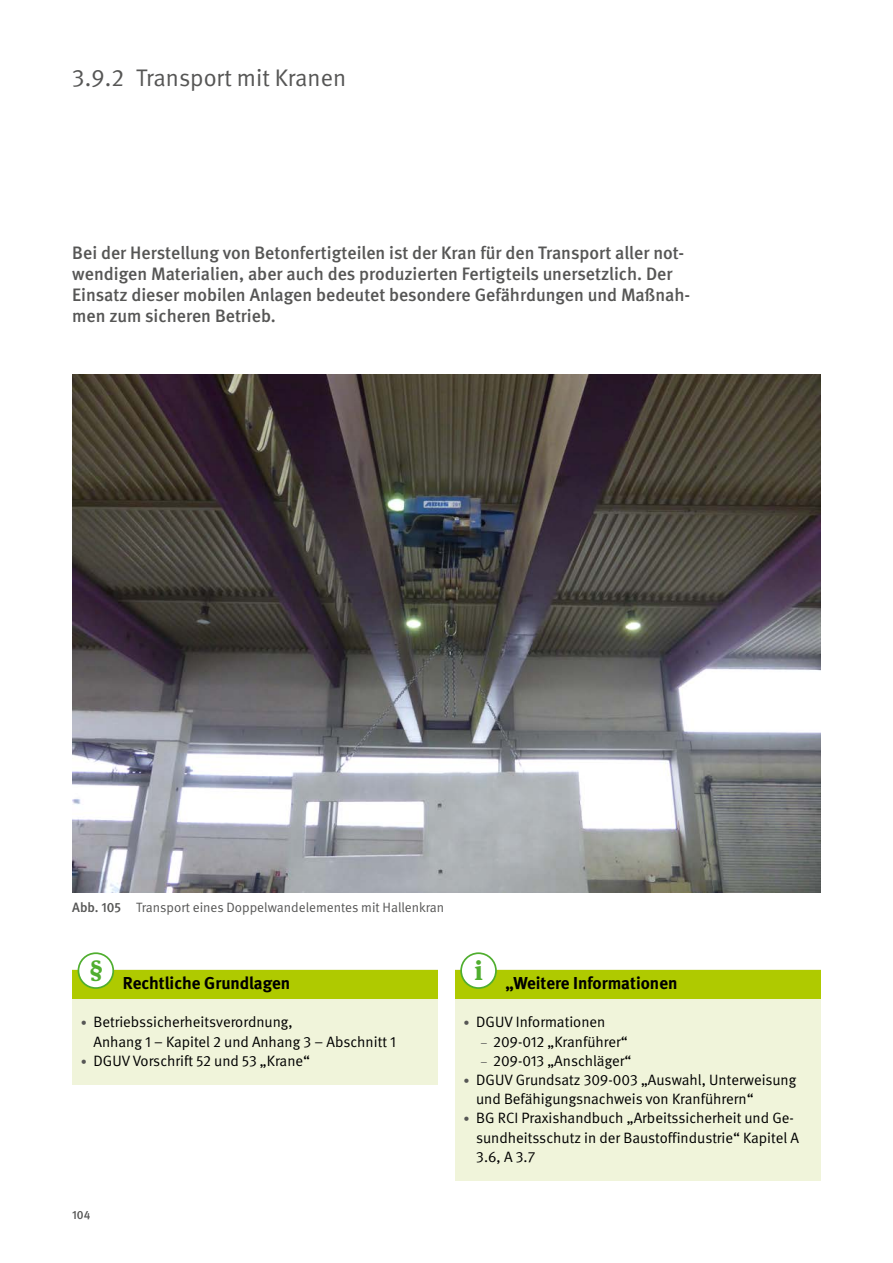
<style>
.page{position:relative;width:893px;height:1263px;background:#fff}
.page>*{position:absolute;margin:0;border:0;box-sizing:border-box;transform-origin:0 0}
.t1{font:700 27px "DGUV Meta Serif";color:#50ae2f}
.H3_Branchenregel{font:24px "DGUV Meta";color:#565655}
.t2{font:700 24px "DGUV Meta Serif";color:#50ae2f}
.AL_12pt{font:500 18px/21px "DGUV Meta";color:#565655}
.STG_Titel{font:700 17.25px "DGUV Meta";color:#000}
.t3{font:15px/19.2px "DGUV Meta";color:#000}
.t4{font:13.5px "DGUV Meta";color:#565655}
.t5{font:500 12px "DGUV Meta";color:#565655}
.s1{font-weight:500}
.s2{font-size:12px;color:#565655}
</style>
<div class="page">
<img style="left:72px;top:374px;width:749px;height:519px">
<div style="left:72px;top:970px;width:366px;height:115px;background:#f0f4da"></div>
<div style="left:72px;top:970px;width:366px;height:28px;background:#afca00"></div>
<div style="left:78px;top:953px;width:35px;height:35px;background:#fff;border-radius:50%"></div>
<div style="left:78px;top:952px;width:36px;height:37px;border:2px solid #50ae2f;border-radius:50%"></div>
<div style="left:455px;top:970px;width:366px;height:211px;background:#f0f4da"></div>
<div style="left:455px;top:970px;width:366px;height:28px;background:#afca00"></div>
<div style="left:461px;top:953px;width:35px;height:35px;background:#fff;border-radius:50%"></div>
<div style="left:460px;top:952px;width:37px;height:37px;border:2px solid #50ae2f;border-radius:50%"></div>
<h3 class="H3_Branchenregel" style="left:72px;top:64px;width:275px">3.9.2 Transport mit Kranen</h3>
<p class="AL_12pt" style="left:72px;top:243px;width:619px">Bei der Herstellung von Betonfertigteilen ist der Kran für den Transport aller not&shy;wendigen Materialien, aber auch des produzierten Fertigteils unersetzlich. Der Einsatz dieser mobilen Anlagen bedeutet besondere Gefährdungen und Maßnah&shy;men zum sicheren Betrieb.</p>
<p class="t4" style="left:72px;top:899px;width:374px"><span class="s1">Abb. 105</span> Transport eines Doppelwandelementes mit Hallenkran</p>
<h2 class="t2" style="left:90px;top:955px;width:15px">§</h2>
<h3 class="STG_Titel" style="left:123px;top:973px;width:169px">Rechtliche Grundlagen</h3>
<p class="t3" style="left:94px;top:1013px;width:304px;text-indent:-13px"><span class="s2">•</span> Betriebssicherheitsverordnung,<br>Anhang 1 – Kapitel 2 und Anhang 3 – Abschnitt 1</p>
<p class="t3" style="left:81px;top:1051px;width:231px"><span class="s2">•</span> DGUV Vorschrift 52 und 53 „Krane“</p>
<p class="t5" style="left:72px;top:1208px;width:20px">104</p>
<h1 class="t1" style="left:474px;top:954px;width:10px">i</h1>
<h3 class="STG_Titel" style="left:505px;top:973px;width:173px">„Weitere Informationen</h3>
<p class="t3" style="left:463px;top:1013px;width:143px"><span class="s2">•</span> DGUV Informationen</p>
<p class="t3" style="left:480px;top:1032px;width:149px"><span class="s2">–</span> 209-012 „Kranführer“</p>
<p class="t3" style="left:480px;top:1051px;width:152px"><span class="s2">–</span> 209-013 „Anschläger“</p>
<p class="t3" style="left:476px;top:1070px;width:322px;text-indent:-13px"><span class="s2">•</span> DGUV Grundsatz 309-003 „Auswahl, Unterweisung und Befähigungsnachweis von Kranführern“</p>
<p class="t3" style="left:476px;top:1109px;width:324px;text-indent:-13px"><span class="s2">•</span> BG RCI Praxishandbuch „Arbeitssicherheit und Ge&shy;sundheitsschutz in der Baustoffindustrie“ Kapitel A<br>3.6, A 3.7</p>
</div>
